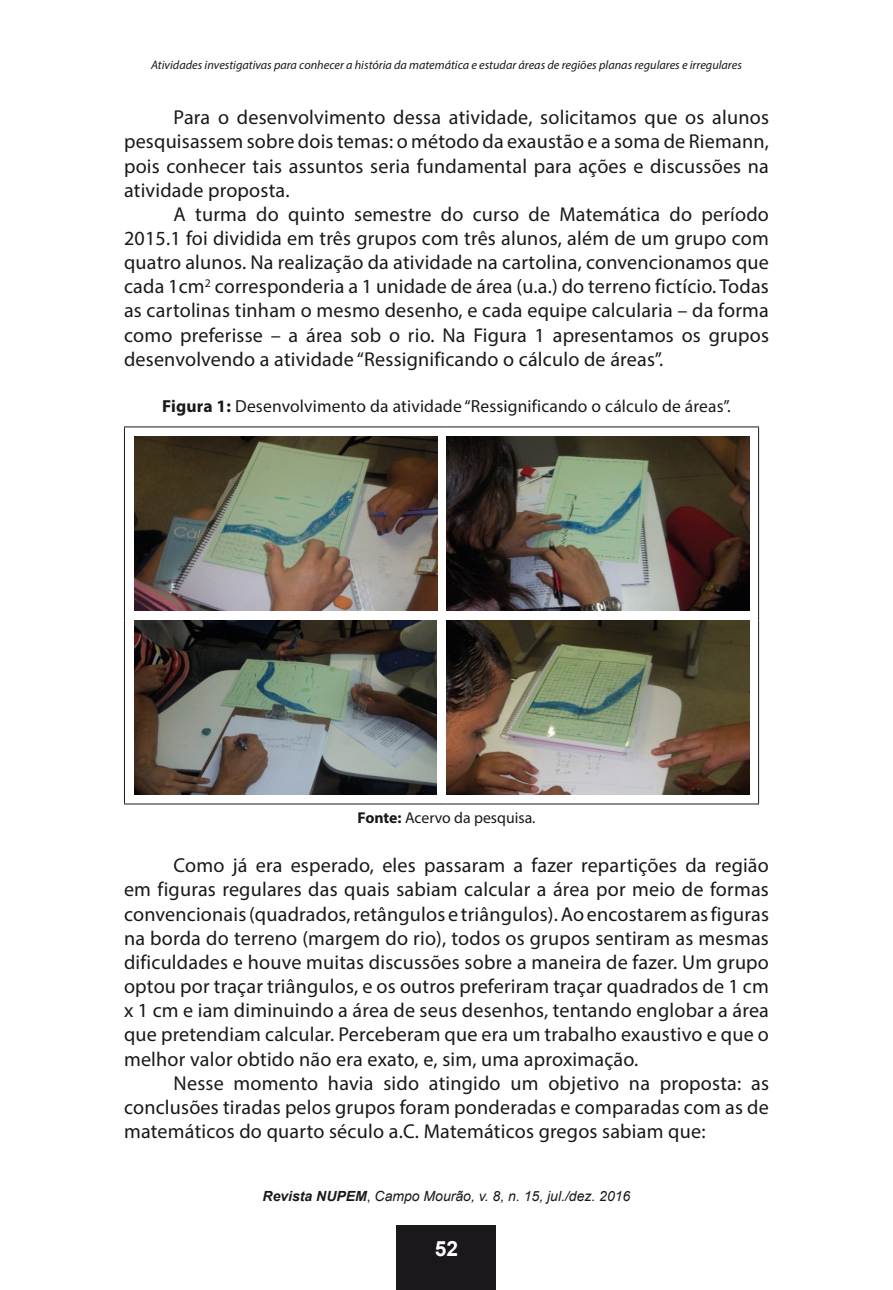
<style>
.page{position:relative;width:893px;height:1290px;background:#fff}
.page>*{position:absolute;margin:0;border:0;box-sizing:border-box;transform-origin:0 0}
.t1{font:700 21px "Arial";color:#fff}
.t2{font:20.12px/24.2px "Myriad Pro";letter-spacing:.01em;color:#1b181c;text-align:justify}
.t3{font:17.5px "Myriad Pro";letter-spacing:.01em;color:#1b181c}
.t4{font:15.75px "Myriad Pro";color:#1b181c}
.t5{font:italic 14px "Arial";color:#1b181c}
.t6{font:italic 12.25px "Myriad Pro";color:#1b181c}
.s1{font-weight:700}
.s2{font-style:normal}
</style>
<div class="page">
<div style="left:397px;top:1225px;width:99px;height:65px;background:#1b181c"></div>
<hr style="left:124px;top:426px;width:322px;height:1px;background:#1b181c">
<hr style="left:124px;top:427px;width:1px;height:193px;background:#1b181c">
<hr style="left:446px;top:426px;width:313px;height:1px;background:#1b181c">
<hr style="left:758px;top:427px;width:1px;height:193px;background:#1b181c">
<hr style="left:124px;top:620px;width:1px;height:183px;background:#1b181c">
<hr style="left:758px;top:620px;width:1px;height:183px;background:#1b181c">
<hr style="left:124px;top:803px;width:322px;height:1px;background:#1b181c">
<hr style="left:446px;top:803px;width:313px;height:1px;background:#1b181c">
<img style="left:134px;top:437px;width:303px;height:173px">
<img style="left:446px;top:437px;width:303px;height:173px">
<img style="left:134px;top:620px;width:303px;height:174px">
<img style="left:446px;top:620px;width:303px;height:174px">
<p class="t6" style="left:151px;top:57px;width:592px">Atividades investigativas para conhecer a história da matemática e estudar áreas de regiões planas regulares e irregulares</p>
<p class="t2" style="left:124px;top:105px;width:646px;text-indent:50px">Para o desenvolvimento dessa atividade, solicitamos que os alunos pesquisassem sobre dois temas: o método da exaustão e a soma de Riemann, pois conhecer tais assuntos seria fundamental para ações e discussões na atividade proposta.</p>
<p class="t2" style="left:124px;top:202px;width:646px;text-indent:50px">A turma do quinto semestre do curso de Matemática do período 2015.1 foi dividida em três grupos com três alunos, além de um grupo com quatro alunos. Na realização da atividade na cartolina, convencionamos que cada 1cm<sup>2</sup> corresponderia a 1 unidade de área (u.a.) do terreno fictício. Todas as cartolinas tinham o mesmo desenho, e cada equipe calcularia – da forma como preferisse – a área sob o rio. Na Figura 1 apresentamos os grupos desenvolvendo a atividade “Ressignificando o cálculo de áreas”.</p>
<p class="t3" style="left:162px;top:395px;width:570px"><span class="s1">Figura 1:</span> Desenvolvimento da atividade “Ressignificando o cálculo de áreas”.</p>
<p class="t4" style="left:357px;top:808px;width:180px"><span class="s1">Fonte:</span> Acervo da pesquisa.</p>
<p class="t2" style="left:124px;top:853px;width:646px;text-indent:50px">Como já era esperado, eles passaram a fazer repartições da região em figuras regulares das quais sabiam calcular a área por meio de formas convencionais (quadrados, retângulos e triângulos). Ao encostarem as figuras na borda do terreno (margem do rio), todos os grupos sentiram as mesmas dificuldades e houve muitas discussões sobre a maneira de fazer. Um grupo optou por traçar triângulos, e os outros preferiram traçar quadrados de 1 cm x 1 cm e iam diminuindo a área de seus desenhos, tentando englobar a área que pretendiam calcular. Perceberam que era um trabalho exaustivo e que o melhor valor obtido não era exato, e, sim, uma aproximação.</p>
<p class="t2" style="left:124px;top:1070px;width:646px;text-indent:50px">Nesse momento havia sido atingido um objetivo na proposta: as conclusões tiradas pelos grupos foram ponderadas e comparadas com as de matemáticos do quarto século a.C. Matemáticos gregos sabiam que:</p>
<p class="t5" style="left:263px;top:1187px;width:369px"><span class="s1">Revista NUPEM</span><span class="s2">,</span> Campo Mourão, v. 8, n. 15, jul./dez. 2016</p>
<p class="t1" style="left:435px;top:1234px;width:25px">52</p>
</div>
